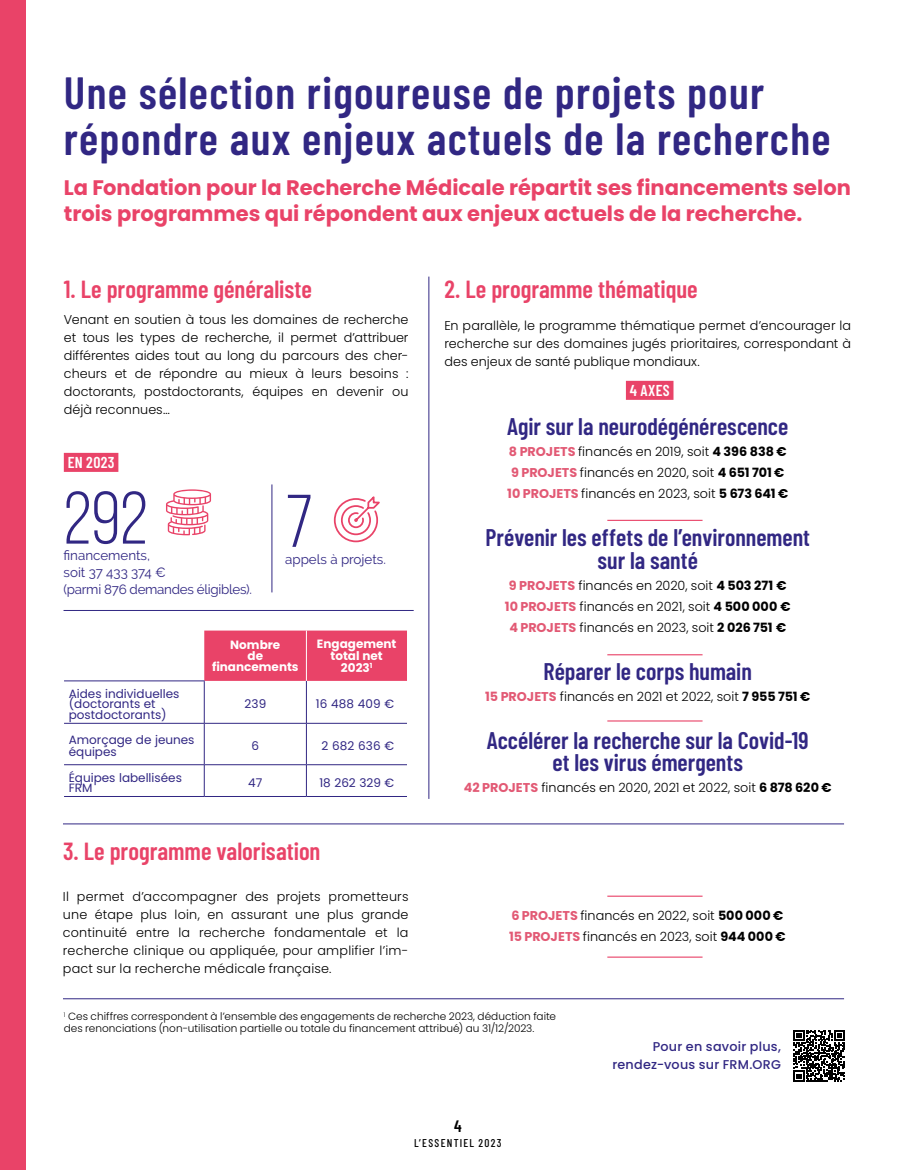
<style>
.page{position:relative;width:915px;height:1170px;background:#fff}
.page>*{position:absolute;margin:0;border:0;box-sizing:border-box;transform-origin:0 0}
.t1{font:74.25px "Bebas Neue";color:#312783}
.t2{font:600 45px/46.2px "Barlow Condensed";letter-spacing:.03em;color:#312783}
.t3{font:600 24.75px "Barlow Condensed";color:#e94368}
.t4{font:600 24px/22.5px "Barlow Condensed";color:#312783;text-align:center}
.t5{font:700 21px/25.5px "Poppins";color:#e94368}
.t6{font:600 16.5px "Barlow Condensed";color:#000}
.t7{font:600 15.75px "Barlow Condensed";letter-spacing:.025em;color:#fff}
.t8{font:13.35px/16.8px "Raleway";letter-spacing:-.02em;color:#312783}
.t9{font:13.35px "Raleway";color:#312783}
.t10{font:300 12.75px/18px "Poppins";letter-spacing:.005em;color:#000;text-align:justify}
.t11{font:500 12.75px/18px "Poppins";letter-spacing:.02em;color:#312783;text-align:right}
.t12{font:12px/10.6px "Poppins";color:#312783}
.t13{font:700 12px/10.6px "Poppins";color:#fff;text-align:center}
.t14{font:500 11.25px "Barlow Condensed";letter-spacing:.11em;color:#000}
.t15{font:300 10.5px/12px "Poppins";color:#000}
.s1{font-weight:700;color:#e25974}
.s2{font-weight:700}
</style>
<div class="page">
<div style="left:0;top:0;width:26px;height:1169px;background:#e94368"></div>
<div style="left:625px;top:381px;width:48px;height:19px;background:#e94368"></div>
<svg style="left:793px;top:1030px;width:51px;height:51px"></svg>
<div style="left:204px;top:630px;width:203px;height:50px;background:#e94368"></div>
<hr style="left:64px;top:680px;width:140px;height:1px;background:#312783">
<hr style="left:64px;top:723px;width:140px;height:1px;background:#312783">
<hr style="left:204px;top:723px;width:102px;height:1px;background:#312783">
<hr style="left:306px;top:723px;width:101px;height:1px;background:#312783">
<hr style="left:64px;top:764px;width:140px;height:1px;background:#312783">
<hr style="left:204px;top:764px;width:102px;height:1px;background:#312783">
<hr style="left:306px;top:764px;width:101px;height:1px;background:#312783">
<hr style="left:64px;top:796px;width:140px;height:1px;background:#312783">
<hr style="left:204px;top:796px;width:102px;height:1px;background:#312783">
<hr style="left:306px;top:796px;width:101px;height:1px;background:#312783">
<hr style="left:204px;top:681px;width:1px;height:42px;background:#312783">
<hr style="left:306px;top:680px;width:1px;height:43px;background:#312783">
<hr style="left:204px;top:723px;width:1px;height:41px;background:#312783">
<hr style="left:306px;top:723px;width:1px;height:41px;background:#312783">
<hr style="left:204px;top:765px;width:1px;height:31px;background:#312783">
<hr style="left:306px;top:765px;width:1px;height:31px;background:#312783">
<hr style="left:306px;top:630px;width:1px;height:50px;background:#fff">
<div style="left:64px;top:453px;width:54px;height:19px;background:#e94368"></div>
<svg style="left:166px;top:489px;width:45px;height:46px"></svg>
<svg style="left:333px;top:496px;width:47px;height:47px"></svg>
<hr style="left:607px;top:720px;width:95px;height:1px;background:#e94368">
<hr style="left:607px;top:654px;width:95px;height:1px;background:#e94368">
<hr style="left:607px;top:895px;width:95px;height:1px;background:#e94368">
<hr style="left:607px;top:956px;width:95px;height:1px;background:#e94368">
<hr style="left:607px;top:519px;width:95px;height:2px;background:#e94368">
<hr style="left:63px;top:610px;width:350px;height:1px;background:#312783">
<hr style="left:271px;top:484px;width:1px;height:108px;background:#312783">
<hr style="left:428px;top:276px;width:1px;height:522px;background:#312783">
<hr style="left:63px;top:823px;width:780px;height:1px;background:#312783">
<hr style="left:63px;top:998px;width:780px;height:1px;background:#312783">
<h2 class="t2" style="left:64px;top:67px;width:768px">Une sélection rigoureuse de projets pour répondre aux enjeux actuels de la recherche</h2>
<h3 class="t5" style="left:64px;top:175px;width:788px">La Fondation pour la Recherche Médicale répartit ses financements selon trois programmes qui répondent aux enjeux actuels de la recherche.</h3>
<h3 class="t3" style="left:64px;top:271px;width:250px">1. Le programme généraliste</h3>
<p class="t10" style="left:64px;top:311px;width:346px">Venant en soutien à tous les domaines de recherche et tous les types de recherche, il permet d’attribuer différentes aides tout au long du parcours des cher&shy;cheurs et de répondre au mieux à leurs besoins : doctorants, postdoctorants, équipes en devenir ou déjà reconnues…</p>
<p class="t7" style="left:68px;top:451px;width:48px">EN 2023</p>
<h1 class="t1" style="left:63px;top:478px;width:86px">292</h1>
<p class="t8" style="left:63px;top:547px;width:190px">financements,<br>soit 37 433 374 €<br>(parmi 876 demandes éligibles).</p>
<h1 class="t1" style="left:285px;top:481px;width:30px">7</h1>
<p class="t9" style="left:285px;top:551px;width:102px">appels à projets.</p>
<p class="t13" style="left:212px;top:639px;width:88px">Nombre<br>de financements</p>
<p class="t13" style="left:317px;top:637px;width:81px;line-height:12px">Engagement total net<br>2023<sup>1</sup></p>
<p class="t12" style="left:69px;top:688px;width:112px">Aides individuelles (doctorants et postdoctorants)</p>
<p class="t12" style="left:244px;top:699px;width:23px">239</p>
<p class="t12" style="left:315px;top:699px;width:80px">16 488 409 €</p>
<p class="t12" style="left:69px;top:734px;width:127px;line-height:12px">Amorçage de jeunes équipes</p>
<p class="t12" style="left:251px;top:740px;width:9px">6</p>
<p class="t12" style="left:321px;top:740px;width:74px">2 682 636 €</p>
<p class="t12" style="left:69px;top:772px;width:115px">Équipes labellisées<br>FRM</p>
<p class="t12" style="left:248px;top:777px;width:16px">47</p>
<p class="t12" style="left:319px;top:777px;width:76px">18 262 329 €</p>
<h3 class="t3" style="left:63px;top:833px;width:259px">3. Le programme valorisation</h3>
<p class="t10" style="left:63px;top:887px;width:347px">Il permet d’accompagner des projets prometteurs une étape plus loin, en assurant une plus grande continuité entre la recherche fondamentale et la recherche clinique ou appliquée, pour amplifier l’im&shy;pact sur la recherche médicale française.</p>
<h3 class="t3" style="left:444px;top:271px;width:255px">2. Le programme thématique</h3>
<p class="t10" style="left:444px;top:316px;width:408px">En parallèle, le programme thématique permet d’encourager la recherche sur des domaines jugés prioritaires, correspondant à des enjeux de santé publique mondiaux.</p>
<p class="t7" style="left:629px;top:379px;width:41px">4 AXES</p>
<h3 class="t4" style="left:507px;top:413px;width:282px">Agir sur la neurodégénérescence</h3>
<p class="t10" style="left:507px;top:441px;width:282px;line-height:21px;text-align:center"><span class="s1">8 PROJETS</span> financés en 2019, soit <span class="s2">4 396 838 €<br></span><span class="s1">9 PROJETS</span> financés en 2020, soit <span class="s2">4 651 701 €<br></span><span class="s1">10 PROJETS</span> financés en 2023, soit <span class="s2">5 673 641 €</span></p>
<h3 class="t4" style="left:485px;top:524px;width:326px">Prévenir les effets de l’environnement sur la santé</h3>
<p class="t10" style="left:504px;top:574px;width:287px;line-height:21px;text-align:center"><span class="s1">9 PROJETS</span> financés en 2020, soit <span class="s2">4 503 271 €<br></span><span class="s1">10 PROJETS</span> financés en 2021, soit <span class="s2">4 500 000 €<br></span><span class="s1">4 PROJETS</span> financés en 2023, soit <span class="s2">2 026 751 €</span></p>
<h3 class="t4" style="left:543px;top:658px;width:210px">Réparer le corps humain</h3>
<p class="t10" style="left:485px;top:687px;width:326px"><span class="s1">15 PROJETS</span> financés en 2021 et 2022, soit <span class="s2">7 955 751 €</span></p>
<h3 class="t4" style="left:486px;top:727px;width:323px">Accélérer la recherche sur la Covid-19 et les virus émergents</h3>
<p class="t10" style="left:464px;top:778px;width:369px"><span class="s1">42 PROJETS</span> financés en 2020, 2021 et 2022, soit <span class="s2">6 878 620 €</span></p>
<p class="t10" style="left:509px;top:905px;width:278px;line-height:21px"><span class="s1">6 PROJETS</span> financés en 2022, soit <span class="s2">500 000 €<br></span><span class="s1">15 PROJETS</span> financés en 2023, soit <span class="s2">944 000 €</span></p>
<p class="t15" style="left:64px;top:1010px;width:493px"><sup>1</sup> Ces chiffres correspondent à l’ensemble des engagements de recherche 2023, déduction faite des renonciations (non-utilisation partielle ou totale du financement attribué) au 31/12/2023.</p>
<p class="t6" style="left:454px;top:1113px;width:9px">4</p>
<p class="t14" style="left:414px;top:1134px;width:89px">L’ESSENTIEL 2023</p>
<p class="t11" style="left:612px;top:1037px;width:170px">Pour en savoir plus, rendez-vous sur FRM.ORG</p>
</div>
